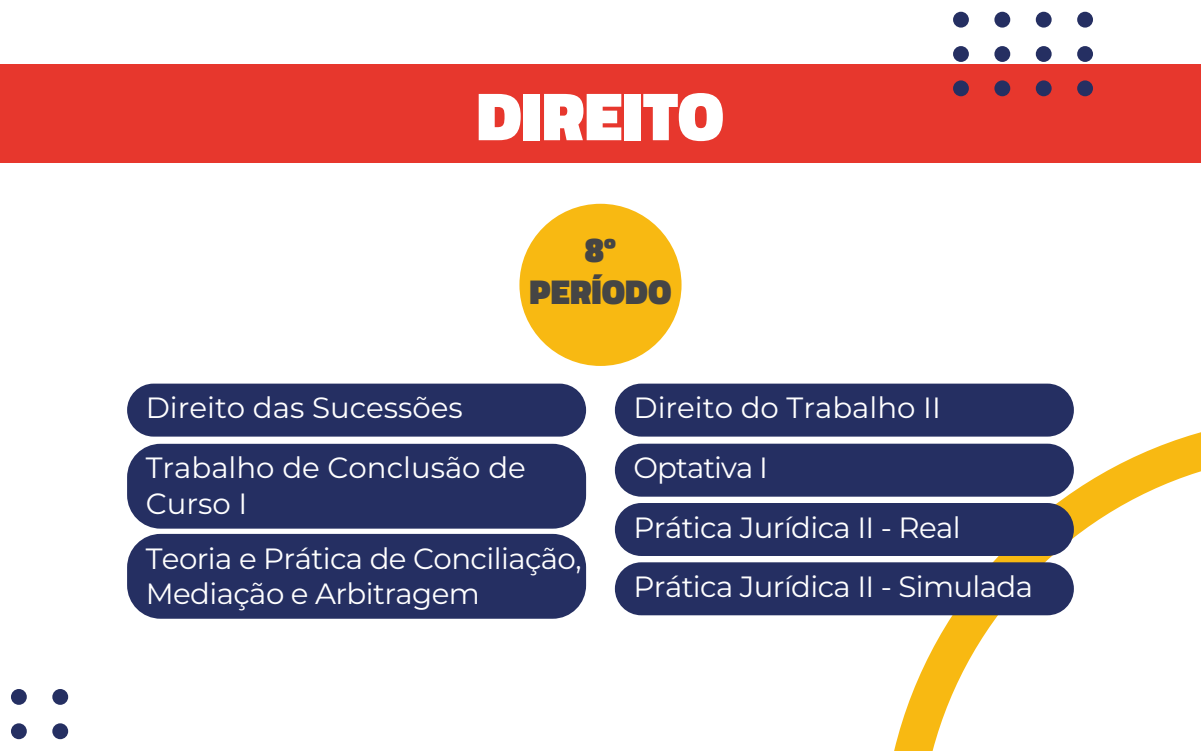
<style>
.page{position:relative;width:1201px;height:751px;background:#fff}
.page>*{position:absolute;margin:0;border:0;box-sizing:border-box;transform-origin:0 0}
.t1{font:900 69px "Cairo";color:#fff}
.t2{font:900 34.95px/41.9px "Cairo";color:#454545;text-align:center}
.t3{font:100 29.25px/35.1px "Montserrat";letter-spacing:-.02em;color:#fff}
.t4{font:100 29.25px/35.1px "Montserrat";color:#fff}
</style>
<div class="page">
<svg style="left:894px;top:429px;width:306px;height:321px"></svg>
<div style="left:0;top:64px;width:1200px;height:99px;background:#e7372d"></div>
<div style="left:952px;top:12px;width:16px;height:16px;background:#252f62;border-radius:50%"></div>
<div style="left:994px;top:12px;width:16px;height:16px;background:#252f62;border-radius:50%"></div>
<div style="left:1035px;top:12px;width:16px;height:16px;background:#252f62;border-radius:50%"></div>
<div style="left:1077px;top:12px;width:15px;height:16px;background:#252f62;border-radius:50%"></div>
<div style="left:952px;top:46px;width:16px;height:16px;background:#252f62;border-radius:50%"></div>
<div style="left:994px;top:46px;width:16px;height:16px;background:#252f62;border-radius:50%"></div>
<div style="left:1035px;top:46px;width:16px;height:16px;background:#252f62;border-radius:50%"></div>
<div style="left:1077px;top:46px;width:15px;height:16px;background:#252f62;border-radius:50%"></div>
<div style="left:952px;top:80px;width:16px;height:16px;background:#252f62;border-radius:50%"></div>
<div style="left:994px;top:80px;width:16px;height:16px;background:#252f62;border-radius:50%"></div>
<div style="left:1035px;top:80px;width:16px;height:16px;background:#252f62;border-radius:50%"></div>
<div style="left:1077px;top:80px;width:15px;height:16px;background:#252f62;border-radius:50%"></div>
<div style="left:11px;top:688px;width:16px;height:16px;background:#252f62;border-radius:50%"></div>
<div style="left:52px;top:688px;width:16px;height:16px;background:#252f62;border-radius:50%"></div>
<div style="left:11px;top:723px;width:16px;height:15px;background:#252f62;border-radius:50%"></div>
<div style="left:52px;top:723px;width:16px;height:15px;background:#252f62;border-radius:50%"></div>
<div style="left:519px;top:204px;width:162px;height:162px;background:#f8b912;border-radius:50%"></div>
<div style="left:127px;top:383px;width:459px;height:53px;background:#252f62;border-radius:26px"></div>
<div style="left:615px;top:383px;width:458px;height:53px;background:#252f62;border-radius:26px"></div>
<div style="left:127px;top:443px;width:459px;height:85px;background:#252f62;border-radius:33px"></div>
<div style="left:615px;top:443px;width:458px;height:53px;background:#252f62;border-radius:26px"></div>
<div style="left:127px;top:533px;width:459px;height:85px;background:#252f62;border-radius:33px"></div>
<div style="left:615px;top:502px;width:458px;height:53px;background:#252f62;border-radius:26px"></div>
<div style="left:615px;top:562px;width:458px;height:53px;background:#252f62;border-radius:26px"></div>
<h1 class="t1" style="left:476px;top:76px;width:249px">DIREITO</h1>
<p class="t2" style="left:529px;top:229px;width:143px">8º<br>PERÍODO</p>
<p class="t4" style="left:146px;top:393px;width:318px">Direito das Sucessões</p>
<p class="t4" style="left:633px;top:393px;width:309px">Direito do Trabalho II</p>
<p class="t4" style="left:146px;top:453px;width:381px">Trabalho de Conclusão de<br>Curso I</p>
<p class="t3" style="left:633px;top:453px;width:136px">Optativa I</p>
<p class="t3" style="left:146px;top:543px;width:437px">Teoria e Prática de Conciliação,<br>Mediação e Arbitragem</p>
<p class="t3" style="left:633px;top:500px;width:401px;line-height:59.2px">Prática Jurídica II - Real<br>Prática Jurídica II - Simulada</p>
</div>
